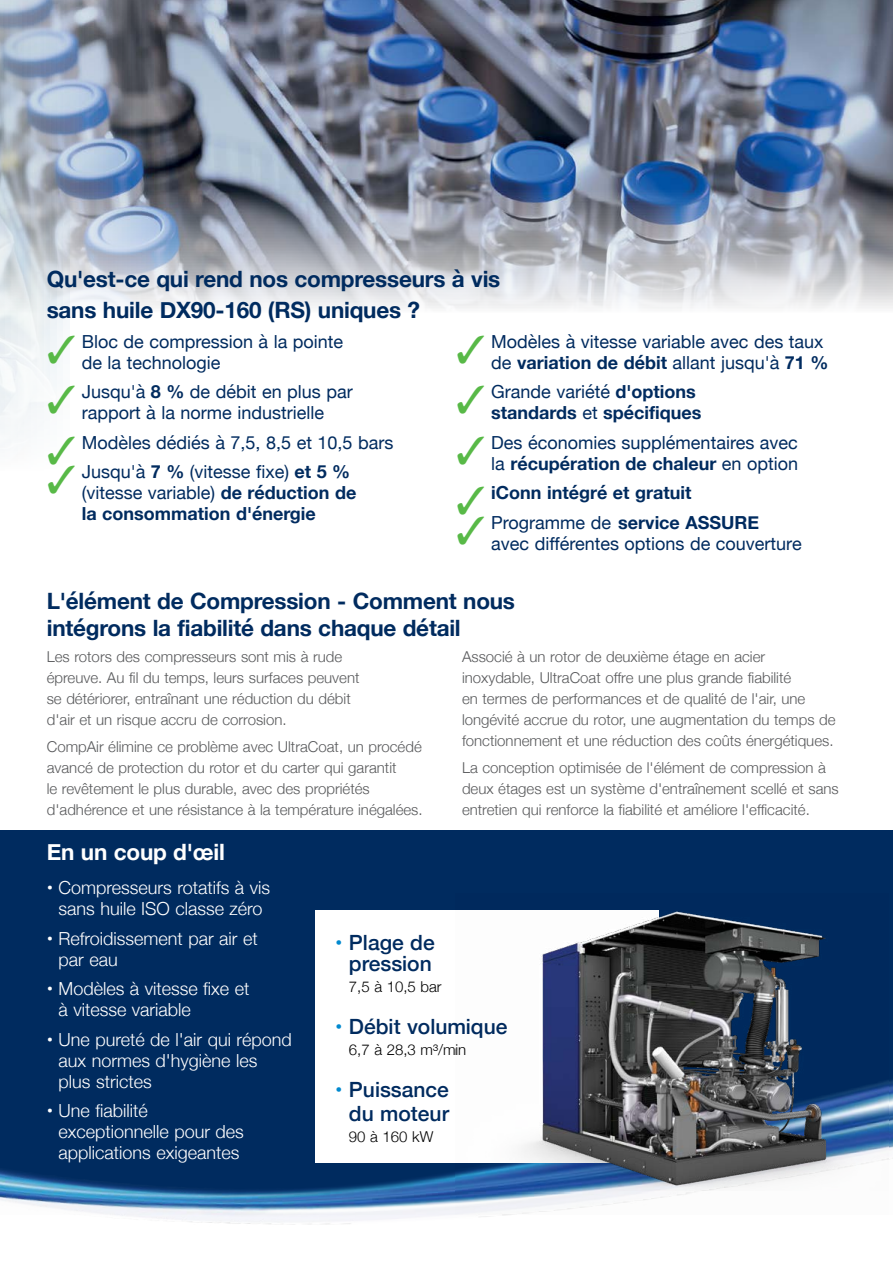
<style>
.page{position:relative;width:893px;height:1263px;background:#fff}
.page>*{position:absolute;margin:0;border:0;box-sizing:border-box;transform-origin:0 0}
.t1{font:700 22.5px/27px "Helvetica Neue";letter-spacing:-.01em;color:#002b5f}
.t2{font:700 22.5px "Helvetica Neue";letter-spacing:-.01em;color:#fff}
.t3{font:500 21px/21px "Helvetica Neue";color:#002b5f;text-align:center}
.t4{font:18px/21px "Helvetica Neue";color:#002b5f}
.t5{font:300 18px/21px "Helvetica Neue";color:#fff}
.t6{font:700 18px/21px "Helvetica Neue";color:#002b5f}
.t7{font:300 15px/21px "Helvetica Neue";color:#58595b}
.t8{font:300 15px "Helvetica Neue";color:#000}
.s1{color:#58b947}
.s2{font-weight:700}
.s3{font-weight:400}
.s4{font-weight:700;color:#0089cf}
</style>
<div class="page">
<img style="left:0;top:0;width:893px;height:329px">
<div style="left:0;top:831px;width:893px;height:384px;background:#002b5f"></div>
<img style="left:0;top:1076px;width:893px;height:149px">
<div style="left:316px;top:910px;width:343px;height:253px;background:#fff"></div>
<img style="left:455px;top:911px;width:434px;height:303px">
<h1 class="t1" style="left:47px;top:263px;width:455px;line-height:31.5px">Qu'est-ce qui rend nos compresseurs à vis sans huile DX90-160 (RS) uniques ?</h1>
<p class="t4" style="left:456px;top:332px;width:374px;text-align:right"><span class="s1">✓</span> Modèles à vitesse variable avec des taux de <span class="s2">variation de débit</span> allant jusqu'à <span class="s2">71 %</span></p>
<p class="t6" style="left:491px;top:382px;width:212px;text-indent:-35px"><span class="s1">✓</span> <span class="s3">Grande variété</span> d'options standards <span class="s3">et</span> spécifiques</p>
<p class="t4" style="left:456px;top:433px;width:343px;text-align:right"><span class="s1">✓</span> Des économies supplémentaires avec la <span class="s2">récupération de chaleur</span> en option</p>
<p class="t6" style="left:456px;top:483px;width:237px"><span class="s1">✓</span> iConn intégré et gratuit</p>
<p class="t4" style="left:491px;top:513px;width:312px;text-indent:-35px"><span class="s1">✓</span> Programme de <span class="s2">service ASSURE </span>avec différentes options de couverture</p>
<h1 class="t1" style="left:47px;top:588px;width:470px">L'élément de Compression - Comment nous intégrons la fiabilité dans chaque détail</h1>
<p class="t4" style="left:82px;top:332px;width:263px;text-indent:-35px"><span class="s1">✓</span> Bloc de compression à la pointe de la technologie</p>
<p class="t4" style="left:47px;top:382px;width:307px;text-align:center"><span class="s1">✓</span> Jusqu'à <span class="s2">8 %</span> de débit en plus par rapport à la norme industrielle</p>
<p class="t4" style="left:47px;top:433px;width:348px"><span class="s1">✓</span> Modèles dédiés à 7,5, 8,5 et 10,5 bars</p>
<p class="t6" style="left:82px;top:462px;width:276px;text-indent:-35px"><span class="s1">✓</span> <span class="s3">Jusqu'à</span> 7 % <span class="s3">(vitesse fixe)</span> et 5 % <span class="s3">(vitesse variable)</span> de réduction de la consommation d'énergie</p>
<p class="t7" style="left:47px;top:645px;width:314px">Les rotors des compresseurs sont mis à rude épreuve. Au fil du temps, leurs surfaces peuvent se détériorer, entraînant une réduction du débit d'air et un risque accru de corrosion.</p>
<p class="t7" style="left:47px;top:735px;width:377px">CompAir élimine ce problème avec UltraCoat, un procédé avancé de protection du rotor et du carter qui garantit<br>le revêtement le plus durable, avec des propriétés d'adhérence et une résistance à la température inégalées.</p>
<p class="t7" style="left:462px;top:645px;width:375px">Associé à un rotor de deuxième étage en acier inoxydable, UltraCoat offre une plus grande fiabilité<br>en termes de performances et de qualité de l'air, une longévité accrue du rotor, une augmentation du temps de fonctionnement et une réduction des coûts énergétiques.</p>
<p class="t7" style="left:462px;top:756px;width:378px">La conception optimisée de l'élément de compression à deux étages est un système d'entraînement scellé et sans entretien qui renforce la fiabilité et améliore l'efficacité.</p>
<h1 class="t2" style="left:47px;top:835px;width:180px">En un coup d'œil</h1>
<p class="t5" style="left:47px;top:876px;width:225px;text-align:center"><span class="s2">•</span> Compresseurs rotatifs à vis sans huile ISO classe zéro</p>
<p class="t5" style="left:59px;top:926px;width:201px;text-indent:-12px"><span class="s2">•</span> Refroidissement par air et par eau</p>
<p class="t5" style="left:59px;top:977px;width:192px;text-indent:-12px"><span class="s2">•</span> Modèles à vitesse fixe et à vitesse variable</p>
<p class="t5" style="left:59px;top:1027px;width:235px;text-indent:-12px"><span class="s2">•</span> Une pureté de l'air qui répond aux normes d'hygiène les plus strictes</p>
<p class="t5" style="left:59px;top:1099px;width:187px;text-indent:-12px"><span class="s2">•</span> Une fiabilité exceptionnelle pour des applications exigeantes</p>
<h2 class="t3" style="left:335px;top:930px;width:101px"><span class="s4">•</span> Plage de pression</h2>
<p class="t8" style="left:349px;top:974px;width:94px">7,5 à 10,5 bar</p>
<h2 class="t3" style="left:335px;top:1014px;width:174px"><span class="s4">•</span> Débit volumique</h2>
<p class="t8" style="left:349px;top:1037px;width:119px">6,7 à 28,3 m³/min</p>
<h2 class="t3" style="left:335px;top:1076px;width:115px;line-height:24px;text-align:right"><span class="s4">•</span> Puissance du moteur</h2>
<p class="t8" style="left:349px;top:1125px;width:86px">90 à 160 kW</p>
</div>
